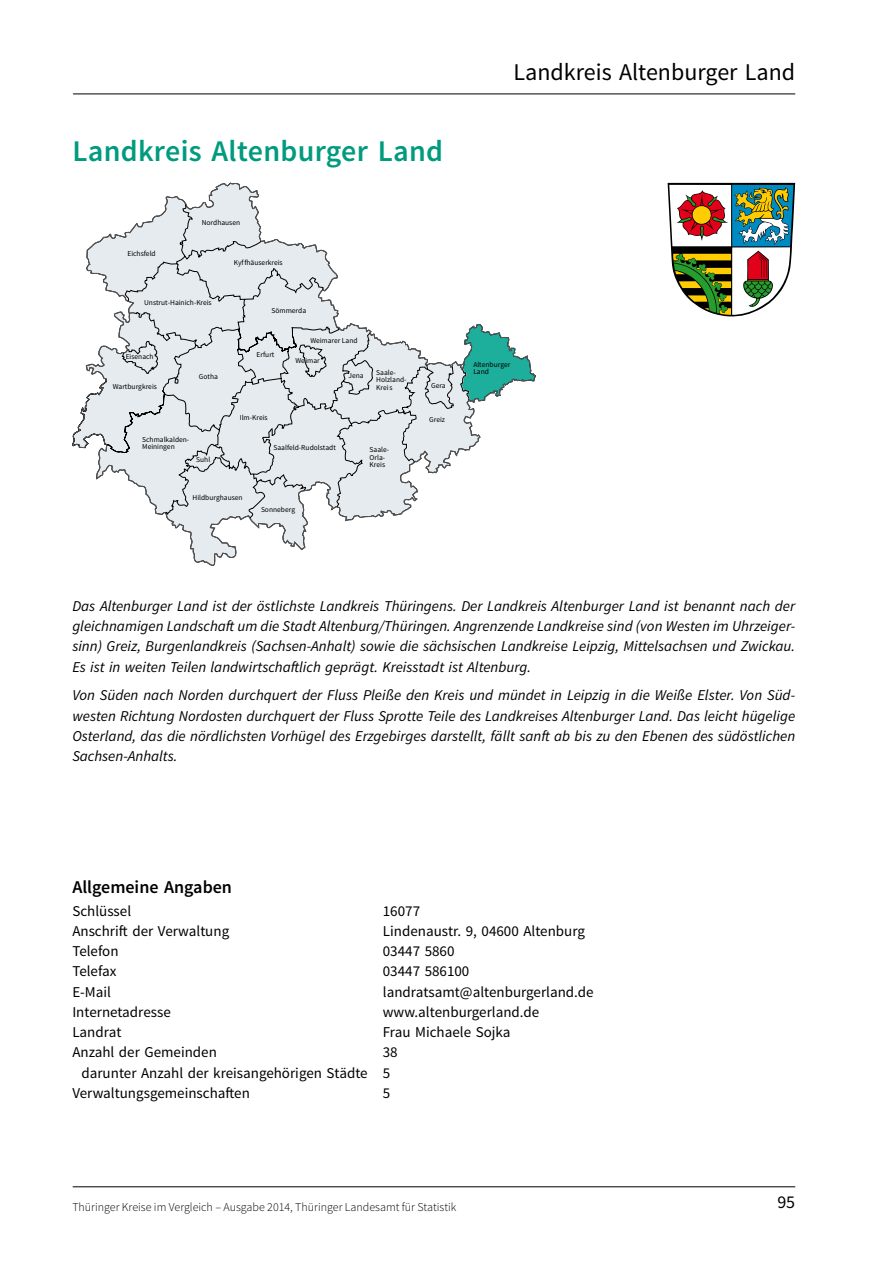
<style>
.page{position:relative;width:893px;height:1263px;background:#fff}
.page>*{position:absolute;margin:0;border:0;box-sizing:border-box;transform-origin:0 0}
.t1{font:600 30px "Source Sans Pro";letter-spacing:.01em;color:#009b7e}
.t2{font:24px "Source Sans Pro";color:#000}
.t3{font:600 18px "Source Sans Pro";color:#000}
.t4{font:18px "Source Sans Pro";color:#000}
.t5{font:italic 15px/20.2px "Source Sans Pro";color:#000;text-align:justify}
.t6{font:15px "Source Sans Pro";color:#000}
.t7{font:300 12px "Source Sans Pro";color:#000}
.t8{font:7.5px/7.5px "Source Sans Pro";color:#000}
</style>
<div class="page">
<svg style="left:72px;top:183px;width:464px;height:382px"></svg>
<svg style="left:668px;top:183px;width:127px;height:133px"></svg>
<hr style="left:0;top:94px;width:795px;height:1px;background:#000">
<hr style="left:0;top:1186px;width:795px;height:1px;background:#000">
<svg style="left:0;top:94px;width:73px;height:1px"></svg>
<svg style="left:0;top:1186px;width:72px;height:1px"></svg>
<h1 class="t1" style="left:72px;top:132px;width:372px">Landkreis Altenburger Land</h1>
<p class="t8" style="left:127px;top:250px;width:30px">Eichsfeld</p>
<p class="t8" style="left:202px;top:219px;width:40px">Nordhausen</p>
<p class="t8" style="left:234px;top:259px;width:50px">Kyffhäuserkreis</p>
<p class="t8" style="left:144px;top:299px;width:69px">Unstrut-Hainich-Kreis</p>
<p class="t8" style="left:126px;top:353px;width:29px">Eisenach</p>
<p class="t8" style="left:113px;top:383px;width:46px">Wartburgkreis</p>
<p class="t8" style="left:199px;top:373px;width:21px">Gotha</p>
<p class="t8" style="left:272px;top:307px;width:36px">Sömmerda</p>
<p class="t8" style="left:257px;top:351px;width:19px">Erfurt</p>
<p class="t8" style="left:240px;top:414px;width:29px">Ilm-Kreis</p>
<p class="t8" style="left:310px;top:337px;width:49px">Weimarer Land</p>
<p class="t8" style="left:295px;top:356px;width:26px">Weimar</p>
<p class="t8" style="left:348px;top:372px;width:17px">Jena</p>
<p class="t8" style="left:376px;top:369px;width:32px">Saale-<br>Holzland-<br>Krei s</p>
<p class="t8" style="left:142px;top:436px;width:48px">Schmalkalden-<br>Meiningen</p>
<p class="t8" style="left:273px;top:444px;width:64px">Saalfeld-Rudolstadt</p>
<p class="t8" style="left:196px;top:456px;width:15px">Suhl</p>
<p class="t8" style="left:193px;top:493px;width:52px">Hildburghausen</p>
<p class="t8" style="left:261px;top:506px;width:36px">Sonneberg</p>
<p class="t8" style="left:370px;top:446px;width:21px">Saale-<br>Orla-<br>Kreis</p>
<p class="t8" style="left:431px;top:382px;width:16px">Gera</p>
<p class="t8" style="left:429px;top:416px;width:17px">Greiz</p>
<h2 class="t2" style="left:513px;top:57px;width:283px">Landkreis Altenburger Land</h2>
<p class="t8" style="left:473px;top:360px;width:39px">Altenburger<br>Land</p>
<p class="t5" style="left:72px;top:596px;width:724px">Das Altenburger Land ist der östlichste Landkreis Thüringens. Der Landkreis Altenburger Land ist benannt nach der gleichnamigen Landschaft um die Stadt Altenburg/Thüringen. Angrenzende Landkreise sind (von Westen im Uhrzeiger&shy;sinn) Greiz, Burgenlandkreis (Sachsen-Anhalt) sowie die sächsischen Landkreise Leipzig, Mittelsachsen und Zwickau.<br>Es ist in weiten Teilen landwirtschaftlich geprägt. Kreisstadt ist Altenburg.</p>
<p class="t5" style="left:72px;top:685px;width:724px">Von Süden nach Norden durchquert der Fluss Pleiße den Kreis und mündet in Leipzig in die Weiße Elster. Von Süd&shy;westen Richtung Nordosten durchquert der Fluss Sprotte Teile des Landkreises Altenburger Land. Das leicht hügelige Osterland, das die nördlichsten Vorhügel des Erzgebirges darstellt, fällt sanft ab bis zu den Ebenen des südöstlichen Sachsen-Anhalts.</p>
<p class="t3" style="left:72px;top:876px;width:161px">Allgemeine Angaben</p>
<p class="t6" style="left:72px;top:901px;width:60px">Schlüssel</p>
<p class="t6" style="left:383px;top:901px;width:39px">16077</p>
<p class="t6" style="left:72px;top:922px;width:158px">Anschrift der Verwaltung</p>
<p class="t6" style="left:383px;top:922px;width:204px">Lindenaustr. 9, 04600 Altenburg</p>
<p class="t6" style="left:72px;top:942px;width:48px">Telefon</p>
<p class="t6" style="left:383px;top:942px;width:73px">03447 5860</p>
<p class="t6" style="left:72px;top:962px;width:46px">Telefax</p>
<p class="t6" style="left:383px;top:962px;width:88px">03447 586100</p>
<p class="t6" style="left:72px;top:982px;width:40px">E-Mail</p>
<p class="t6" style="left:383px;top:982px;width:212px">landratsamt@altenburgerland.de</p>
<p class="t6" style="left:72px;top:1003px;width:100px">Internetadresse</p>
<p class="t6" style="left:383px;top:1003px;width:158px">www.altenburgerland.de</p>
<p class="t6" style="left:72px;top:1023px;width:51px">Landrat</p>
<p class="t6" style="left:383px;top:1023px;width:129px">Frau Michaele Sojka</p>
<p class="t6" style="left:72px;top:1043px;width:146px">Anzahl der Gemeinden</p>
<p class="t6" style="left:383px;top:1043px;width:16px">38</p>
<p class="t6" style="left:81px;top:1063px;width:310px">darunter Anzahl der kreisangehörigen Städte 5</p>
<p class="t6" style="left:72px;top:1084px;width:179px">Verwaltungsgemeinschaften</p>
<p class="t6" style="left:383px;top:1084px;width:9px">5</p>
<p class="t7" style="left:72px;top:1199px;width:386px">Thüringer Kreise im Vergleich – Ausgabe 2014, Thüringer Landesamt für Statistik</p>
<p class="t4" style="left:777px;top:1191px;width:19px">95</p>
</div>
